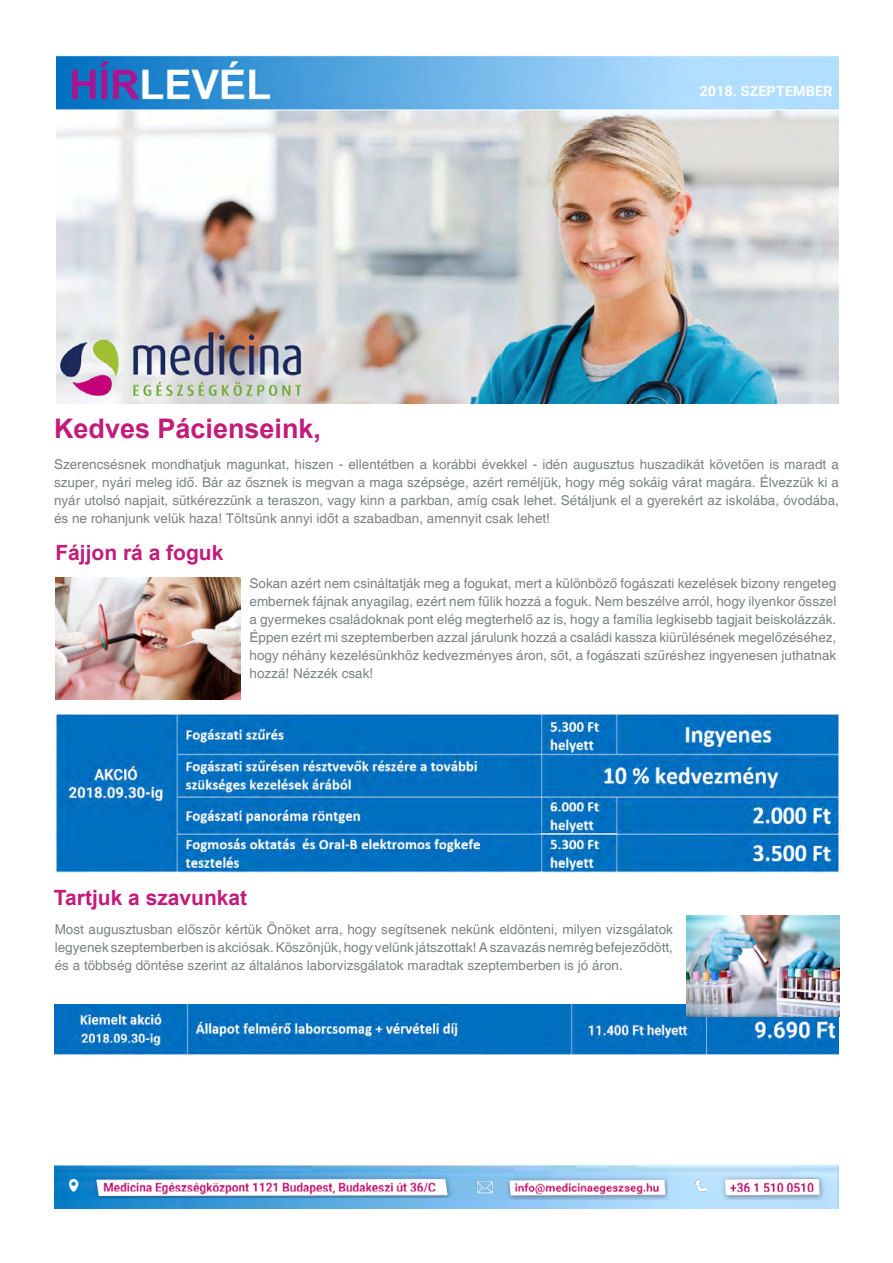
<style>
.page{position:relative;width:893px;height:1263px;background:#fff}
.page>*{position:absolute;margin:0;border:0;box-sizing:border-box;transform-origin:0 0}
.t1{font:700 27px "Arial";color:#c41b7b}
.t2{font:700 21px "Arial";color:#c41b7b}
.t3{font:13.5px/18px "Helvetica";color:#7f8080;text-align:justify}
</style>
<div class="page">
<img style="left:56px;top:55px;width:783px;height:349px">
<img style="left:54px;top:1165px;width:785px;height:44px">
<img style="left:57px;top:1176px;width:396px;height:22px">
<img style="left:469px;top:1175px;width:198px;height:24px">
<img style="left:689px;top:1175px;width:142px;height:25px">
<img style="left:56px;top:578px;width:185px;height:122px">
<img style="left:55px;top:714px;width:785px;height:159px">
<img style="left:55px;top:1005px;width:784px;height:51px">
<img style="left:687px;top:915px;width:153px;height:101px">
<h1 class="t1" style="left:54px;top:409px;width:269px">Kedves Pácienseink,</h1>
<p class="t3" style="left:54px;top:456px;width:786px">Szerencsésnek mondhatjuk magunkat, hiszen - ellentétben a korábbi évekkel - idén augusztus huszadikát követően is maradt a szuper, nyári meleg idő. Bár az ősznek is megvan a maga szépsége, azért reméljük, hogy még sokáig várat magára. Élvezzük ki a nyár utolsó napjait, sütkérezzünk a teraszon, vagy kinn a parkban, amíg csak lehet. Sétáljunk el a gyerekért az iskolába, óvodába, és ne rohanjunk velük haza! Töltsünk annyi időt a szabadban, amennyit csak lehet!</p>
<h2 class="t2" style="left:55px;top:538px;width:170px">Fájjon rá a foguk</h2>
<p class="t3" style="left:250px;top:574px;width:588px">Sokan azért nem csináltatják meg a fogukat, mert a különböző fogászati kezelések bizony rengeteg embernek fájnak anyagilag, ezért nem fűlik hozzá a foguk. Nem beszélve arról, hogy ilyenkor ősszel a gyermekes családoknak pont elég megterhelő az is, hogy a família legkisebb tagjait beiskolázzák.<br>Éppen ezért mi szeptemberben azzal járulunk hozzá a családi kassza kiürülésének megelőzéséhez, hogy néhány kezelésünkhöz kedvezményes áron, sőt, a fogászati szűréshez ingyenesen juthatnak hozzá! Nézzék csak!</p>
<h2 class="t2" style="left:54px;top:883px;width:195px">Tartjuk a szavunkat</h2>
<p class="t3" style="left:55px;top:920px;width:620px">Most augusztusban először kértük Önöket arra, hogy segítsenek nekünk eldönteni, milyen vizsgálatok legyenek szeptemberben is akciósak. Köszönjük, hogy velünk játszottak! A szavazás nemrég befejeződött, és a többség döntése szerint az általános laborvizsgálatok maradtak szeptemberben is jó áron.</p>
</div>
